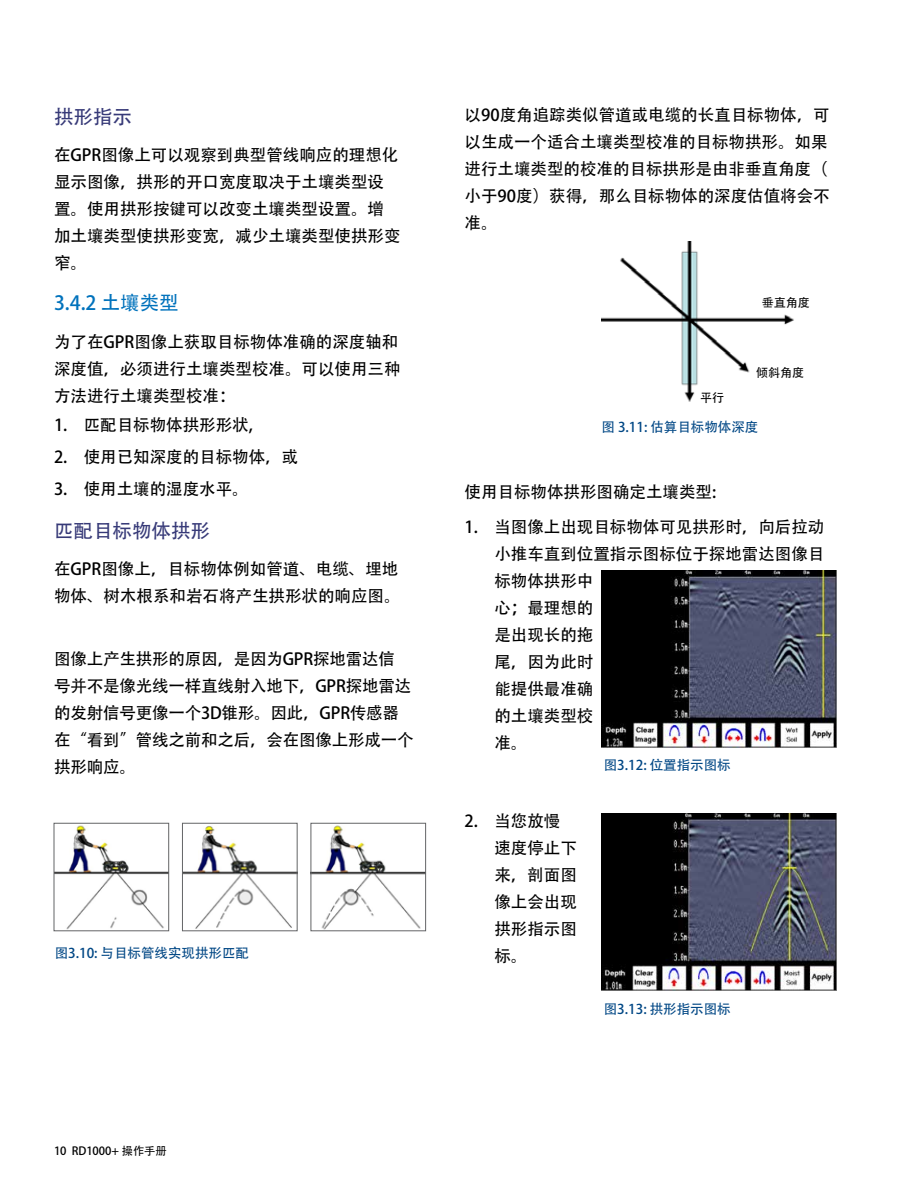
<style>
.page{position:relative;width:918px;height:1188px;background:#fff}
.page>*{position:absolute;margin:0;border:0;box-sizing:border-box;transform-origin:0 0}
.t1{font:19.5px "Adobe Heiti Std";color:#373a78}
.t2{font:19.5px "Adobe Heiti Std";color:#0072bc}
.t3{font:16.5px/27px "Adobe Heiti Std";color:#000}
.t4{font:13.5px "Adobe Heiti Std";color:#004785}
.t5{font:12px "Adobe Heiti Std";color:#000}
.t6{font:11.25px "Adobe Heiti Std";color:#000}
</style>
<div class="page">
<img style="left:56px;top:825px;width:111px;height:104px">
<div style="left:54px;top:823px;width:115px;height:108px;border:1px solid #636466"></div>
<img style="left:184px;top:826px;width:112px;height:103px">
<div style="left:182px;top:823px;width:116px;height:108px;border:1px solid #636466"></div>
<img style="left:313px;top:825px;width:111px;height:104px">
<div style="left:311px;top:823px;width:115px;height:108px;border:1px solid #636466"></div>
<img style="left:602px;top:241px;width:192px;height:161px">
<img style="left:602px;top:570px;width:235px;height:177px">
<img style="left:602px;top:814px;width:235px;height:177px">
<div style="left:738px;top:287px;width:97px;height:24px;background:#fff"></div>
<div style="left:754px;top:360px;width:70px;height:24px;background:#fff"></div>
<div style="left:696px;top:391px;width:69px;height:12px;background:#fff"></div>
<p class="t1" style="left:54px;top:105px;width:79px">拱形指示</p>
<p class="t3" style="left:54px;top:142px;width:348px">在GPR图像上可以观察到典型管线响应的理想化显示图像，拱形的开口宽度取决于土壤类型设置。使用拱形按键可以改变土壤类型设置。增加土壤类型使拱形变宽，减少土壤类型使拱形变窄。</p>
<p class="t2" style="left:54px;top:291px;width:126px">3.4.2 土壤类型</p>
<p class="t3" style="left:54px;top:329px;width:348px">为了在GPR图像上获取目标物体准确的深度轴和深度值，必须进行土壤类型校准。可以使用三种方法进行土壤类型校准：</p>
<p class="t3" style="left:54px;top:412px;width:200px">1. 匹配目标物体拱形形状,</p>
<p class="t3" style="left:54px;top:444px;width:246px">2. 使用已知深度的目标物体，或</p>
<p class="t3" style="left:54px;top:476px;width:196px">3. 使用土壤的湿度水平。</p>
<p class="t1" style="left:54px;top:519px;width:157px">匹配目标物体拱形</p>
<p class="t3" style="left:54px;top:556px;width:348px">在GPR图像上，目标物体例如管道、电缆、埋地物体、树木根系和岩石将产生拱形状的响应图。</p>
<p class="t3" style="left:54px;top:646px;width:361px">图像上产生拱形的原因，是因为GPR探地雷达信号并不是像光线一样直线射入地下，GPR探地雷达的发射信号更像一个3D锥形。因此，GPR传感器在“看到”管线之前和之后，会在图像上形成一个拱形响应。</p>
<p class="t3" style="left:465px;top:102px;width:367px">以90度角追踪类似管道或电缆的长直目标物体，可以生成一个适合土壤类型校准的目标物拱形。如果进行土壤类型的校准的目标拱形是由非垂直角度（小于90度）获得，那么目标物体的深度估值将会不准。</p>
<p class="t5" style="left:762px;top:296px;width:49px">垂直角度</p>
<p class="t5" style="left:700px;top:390px;width:25px">平行</p>
<p class="t5" style="left:756px;top:365px;width:49px">倾斜角度</p>
<p class="t4" style="left:602px;top:419px;width:158px">图 3.11: 估算目标物体深度</p>
<p class="t3" style="left:465px;top:479px;width:253px">使用目标物体拱形图确定土壤类型:</p>
<p class="t3" style="left:494px;top:514px;width:331px;text-indent:-30px">1. 当图像上出现目标物体可见拱形时，向后拉动小推车直到位置指示图标位于探地雷达图像目标物体拱形中<br>心；最理想的<br>是出现长的拖<br>尾，因为此时<br>能提供最准确<br>的土壤类型校<br>准。</p>
<p class="t3" style="left:494px;top:808px;width:84px;text-indent:-30px">2. 当您放慢速度停止下来，剖面图像上会出现拱形指示图</p>
<p class="t4" style="left:604px;top:757px;width:128px">图3.12: 位置指示图标</p>
<p class="t4" style="left:55px;top:945px;width:196px">图3.10: 与目标管线实现拱形匹配</p>
<p class="t3" style="left:494px;top:943px;width:34px">标。</p>
<p class="t6" style="left:54px;top:1144px;width:114px">10 RD1000+ 操作手册</p>
<p class="t4" style="left:604px;top:1001px;width:128px">图3.13: 拱形指示图标</p>
</div>
